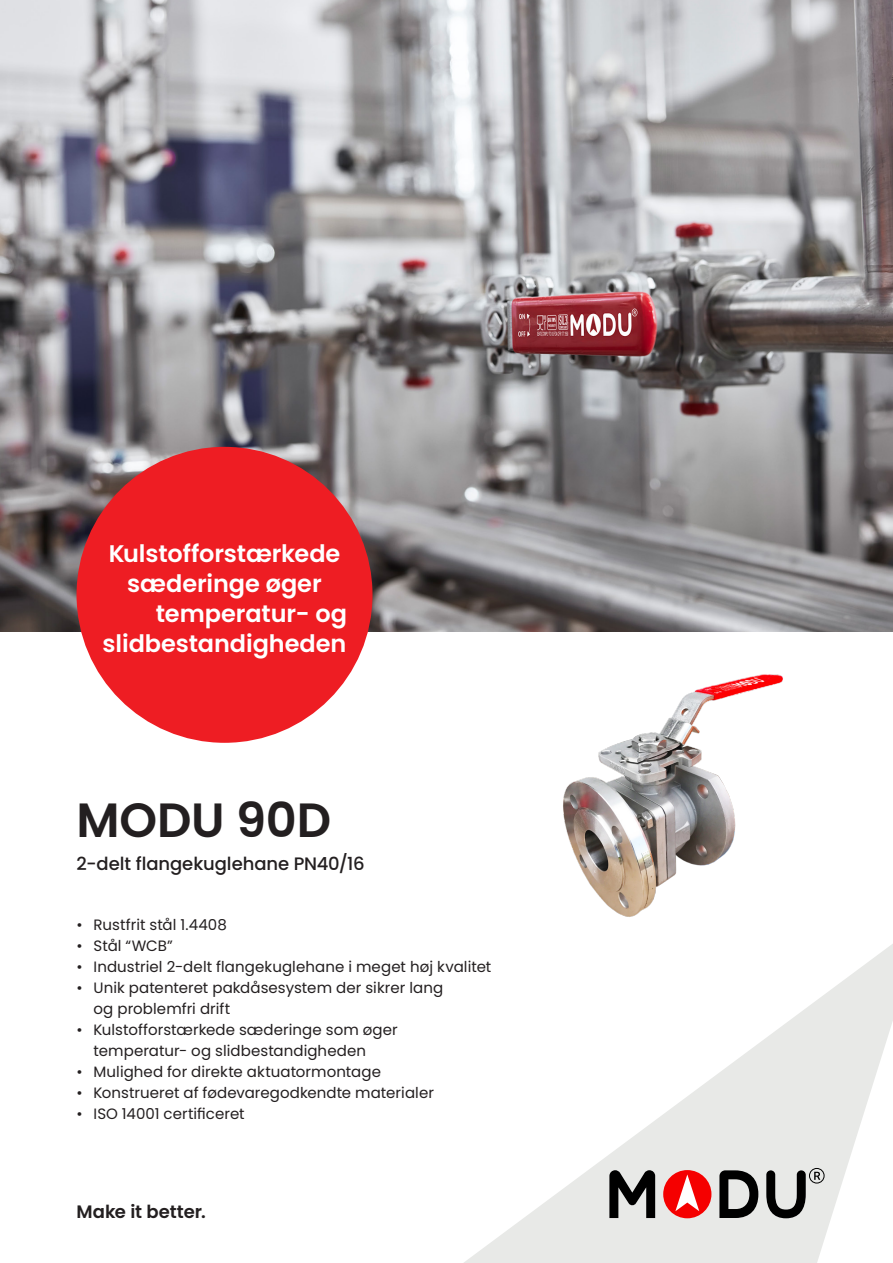
<style>
.page{position:relative;width:893px;height:1263px;background:#fff}
.page>*{position:absolute;margin:0;border:0;box-sizing:border-box;transform-origin:0 0}
.t1{font:600 48px "Poppins";letter-spacing:-.005em;color:#231f20}
.t2{font:600 24px "Poppins";letter-spacing:-.005em;color:#fff}
.t3{font:500 18px "Poppins";letter-spacing:-.005em;color:#231f20}
.t4{font:600 18px "Poppins";letter-spacing:-.005em;color:#231f20}
.t5{font:15px/21px "Poppins";letter-spacing:.005em;color:#231f20}
</style>
<div class="page">
<svg style="left:464px;top:944px;width:429px;height:319px"></svg>
<div style="left:663px;top:1170px;width:48px;height:48px;background:#f50000;border-radius:50%"></div>
<svg style="left:675px;top:1175px;width:24px;height:36px"></svg>
<svg style="left:609px;top:1170px;width:46px;height:48px;background:#606160"></svg>
<svg style="left:719px;top:1170px;width:39px;height:48px;background:#60605f"></svg>
<svg style="left:766px;top:1170px;width:40px;height:48px;background:#797a79"></svg>
<div style="left:809px;top:1168px;width:15px;height:15px;border:1px solid #000;border-radius:50%"></div>
<svg style="left:814px;top:1172px;width:6px;height:8px"></svg>
<img style="left:0;top:0;width:893px;height:631px">
<div style="left:77px;top:447px;width:295px;height:296px;background:#ee1d23;border-radius:50%"></div>
<img style="left:563px;top:674px;width:220px;height:243px">
<h2 class="t2" style="left:109px;top:540px;width:233px">Kulstofforstærkede</h2>
<h2 class="t2" style="left:127px;top:570px;width:196px">sæderinge øger</h2>
<h2 class="t2" style="left:156px;top:600px;width:193px">temperatur- og</h2>
<h2 class="t2" style="left:103px;top:630px;width:245px">slidbestandigheden</h2>
<h1 class="t1" style="left:77px;top:792px;width:256px">MODU 90D</h1>
<p class="t3" style="left:77px;top:853px;width:290px">2-delt flangekuglehane PN40/16</p>
<p class="t5" style="left:77px;top:914px;width:152px">• Rustfrit stål 1.4408</p>
<p class="t5" style="left:77px;top:935px;width:98px">• Stål “WCB”</p>
<p class="t5" style="left:77px;top:956px;width:416px">• Industriel 2-delt flangekuglehane i meget høj kvalitet</p>
<p class="t5" style="left:94px;top:977px;width:351px;text-indent:-17px">• Unik patenteret pakdåsesystem der sikrer lang og problemfri drift</p>
<p class="t5" style="left:94px;top:1019px;width:306px;text-indent:-17px">• Kulstofforstærkede sæderinge som øger temperatur- og slidbestandigheden</p>
<p class="t5" style="left:77px;top:1061px;width:306px">• Mulighed for direkte aktuatormontage</p>
<p class="t5" style="left:77px;top:1082px;width:359px">• Konstrueret af fødevaregodkendte materialer</p>
<p class="t5" style="left:77px;top:1103px;width:170px">• ISO 14001 certificeret</p>
<p class="t4" style="left:77px;top:1201px;width:131px">Make it better.</p>
</div>
